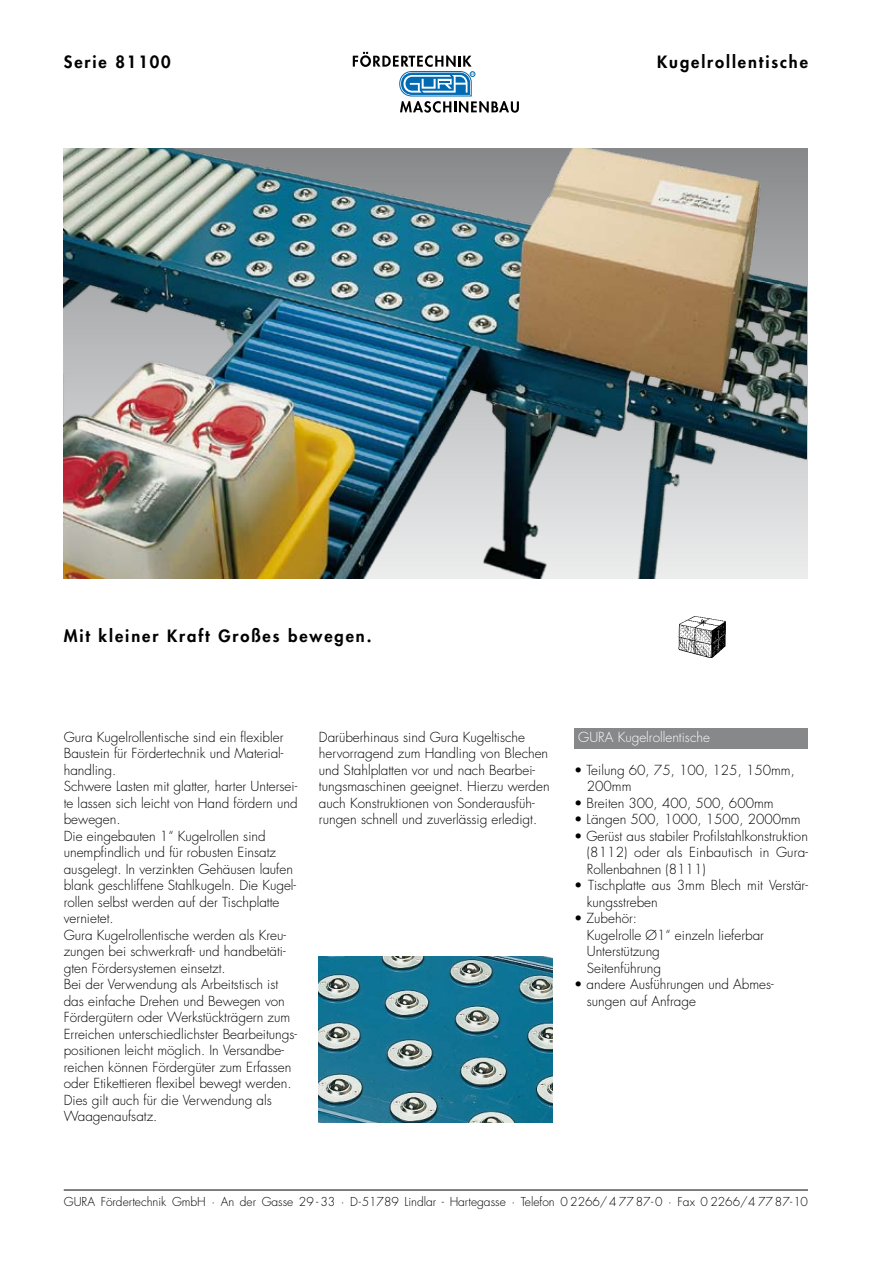
<style>
.page{position:relative;width:893px;height:1263px;background:#fff}
.page>*{position:absolute;margin:0;border:0;box-sizing:border-box;transform-origin:0 0}
.t1{font:800 16.5px "Futura";letter-spacing:.115em;color:#000}
.t2{font:300 13.5px/16.5px "Futura";color:#000}
.t3{font:300 13.5px "Futura";color:#fff}
.t4{font:300 12px "Futura";color:#000}
</style>
<div class="page">
<hr style="left:64px;top:1190px;width:744px;height:1px;background:#000">
<svg style="left:353px;top:52px;width:166px;height:61px"></svg>
<img style="left:679px;top:616px;width:47px;height:41px">
<img style="left:64px;top:149px;width:743px;height:429px">
<img style="left:319px;top:957px;width:234px;height:166px">
<div style="left:574px;top:728px;width:234px;height:21px;background:#87888a"></div>
<p class="t1" style="left:64px;top:51px;width:109px">Serie 81100</p>
<p class="t1" style="left:657px;top:51px;width:152px">Kugelrollentische</p>
<p class="t1" style="left:64px;top:624px;width:309px">Mit kleiner Kraft Großes bewegen.</p>
<p class="t2" style="left:64px;top:729px;width:235px">Gura Kugelrollentische sind ein flexibler Baustein für Fördertechnik und Material&shy;handling.<br>Schwere Lasten mit glatter, harter Untersei&shy;te lassen sich leicht von Hand fördern und bewegen.<br>Die eingebauten 1“ Kugelrollen sind unempfindlich und für robusten Einsatz ausgelegt. In verzinkten Gehäusen laufen blank geschliffene Stahlkugeln. Die Kugel&shy;rollen selbst werden auf der Tischplatte vernietet.<br>Gura Kugelrollentische werden als Kreu&shy;zungen bei schwerkraft- und handbetäti&shy;gten Fördersystemen einsetzt.<br>Bei der Verwendung als Arbeitstisch ist das einfache Drehen und Bewegen von Fördergütern oder Werkstückträgern zum Erreichen unterschiedlichster Bearbeitungs&shy;positionen leicht möglich. In Versandbe&shy;reichen können Fördergüter zum Erfassen oder Etikettieren flexibel bewegt werden.<br>Dies gilt auch für die Verwendung als Waagenaufsatz.</p>
<p class="t2" style="left:319px;top:729px;width:232px">Darüberhinaus sind Gura Kugeltische hervorragend zum Handling von Blechen und Stahlplatten vor und nach Bearbei&shy;tungsmaschinen geeignet. Hierzu werden auch Konstruktionen von Sonderausfüh&shy;rungen schnell und zuverlässig erledigt.</p>
<p class="t3" style="left:578px;top:728px;width:133px">GURA Kugelrollentische</p>
<p class="t2" style="left:587px;top:762px;width:210px;text-indent:-13px">• Teilung 60, 75, 100, 125, 150mm,<br>200mm</p>
<p class="t2" style="left:574px;top:795px;width:201px">• Breiten 300, 400, 500, 600mm</p>
<p class="t2" style="left:574px;top:811px;width:228px">• Längen 500, 1000, 1500, 2000mm</p>
<p class="t2" style="left:587px;top:828px;width:223px;text-align:justify;text-indent:-13px">• Gerüst aus stabiler Profilstahlkonstruktion (8112) oder als Einbautisch in Gura-Rollenbahnen (8111)</p>
<p class="t2" style="left:587px;top:877px;width:223px;text-indent:-13px">• Tischplatte aus 3mm Blech mit Verstär&shy;kungsstreben</p>
<p class="t2" style="left:587px;top:910px;width:179px;text-indent:-13px">• Zubehör:<br>Kugelrolle Ø1“ einzeln lieferbar<br>Unterstützung<br>Seitenführung</p>
<p class="t2" style="left:587px;top:976px;width:188px;text-indent:-13px">• andere Ausführungen und Abmes&shy;sungen auf Anfrage</p>
<p class="t4" style="left:64px;top:1194px;width:746px">GURA Fördertechnik GmbH · An der Gasse 29 - 33 · D-51789 Lindlar - Hartegasse · Telefon 0 2266/4 77 87- 0 · Fax 0 2266/4 77 87-10</p>
</div>
